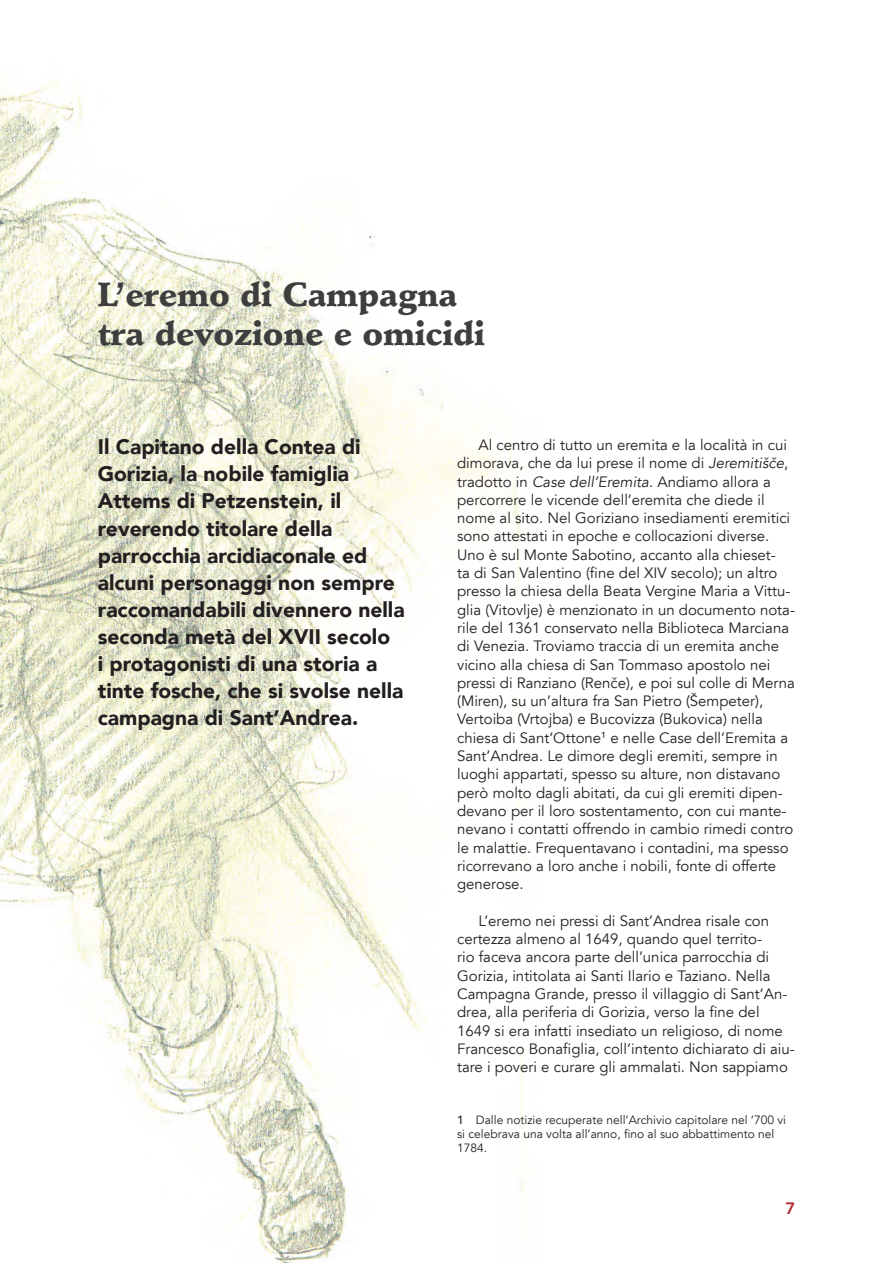
<style>
.page{position:relative;width:893px;height:1263px;background:#fff}
.page>*{position:absolute;margin:0;border:0;box-sizing:border-box;transform-origin:0 0}
.t1{font:900 33px/39px "Stempel Schneidler Std";color:#3e3e3f}
.t2{font:900 21px/27px "Avenir LT";color:#231f20}
.t3{font:800 16.5px "Avenir LT";color:#b02a2f}
.t4{font:15px/18.3px "Avenir LT";color:#231f20}
.t5{font:italic 15px "Avenir LT";color:#231f20}
.t6{font:12px/14.4px "Avenir LT";color:#231f20}
.s1{font-style:italic}
.s2{font-weight:500}
</style>
<div class="page">
<img style="left:0;top:82px;width:525px;height:1181px">
<h1 class="t1" style="left:98px;top:275px;width:389px">L’eremo di Campagna tra devozione e omicidi</h1>
<p class="t2" style="left:98px;top:433px;width:308px">Il Capitano della Contea di<br>Gorizia, la nobile famiglia<br>Attems di Petzenstein, il reverendo titolare della parrocchia arcidiaconale ed alcuni personaggi non sempre raccomandabili divennero nella seconda metà del XVII secolo<br>i protagonisti di una storia a tinte fosche, che si svolse nella campagna di Sant’Andrea.</p>
<p class="t4" style="left:457px;top:436px;width:339px;text-indent:21px">Al centro di tutto un eremita e la località in cui dimorava, che da lui prese il nome di <span class="s1">Jeremitišce</span>, tradotto in <span class="s1">Case dell’Eremita</span>. Andiamo allora a percorrere le vicende dell’eremita che diede il nome al sito. Nel Goriziano insediamenti eremitici sono attestati in epoche e collocazioni diverse.<br>Uno è sul Monte Sabotino, accanto alla chieset-<br>ta di San Valentino (fine del XIV secolo); un altro presso la chiesa della Beata Vergine Maria a Vittu&shy;glia (Vitovlje) è menzionato in un documento nota&shy;rile del 1361 conservato nella Biblioteca Marciana di Venezia. Troviamo traccia di un eremita anche vicino alla chiesa di San Tommaso apostolo nei pressi di Ranziano (Rence), e poi sul colle di Merna (Miren), su un’altura fra San Pietro (Šempeter), Vertoiba (Vrtojba) e Bucovizza (Bukovica) nella chiesa di Sant’Ottone<sup>1</sup> e nelle Case dell’Eremita a Sant’Andrea. Le dimore degli eremiti, sempre in luoghi appartati, spesso su alture, non distavano però molto dagli abitati, da cui gli eremiti dipen&shy;devano per il loro sostentamento, con cui mante&shy;nevano i contatti offrendo in cambio rimedi contro le malattie. Frequentavano i contadini, ma spesso ricorrevano a loro anche i nobili, fonte di offerte generose.</p>
<p class="t4" style="left:457px;top:912px;width:339px;text-indent:21px">L’eremo nei pressi di Sant’Andrea risale con certezza almeno al 1649, quando quel territo-<br>rio faceva ancora parte dell’unica parrocchia di Gorizia, intitolata ai Santi Ilario e Taziano. Nella Campagna Grande, presso il villaggio di Sant’An&shy;drea, alla periferia di Gorizia, verso la fine del 1649 si era infatti insediato un religioso, di nome Francesco Bonafiglia, coll’intento dichiarato di aiu&shy;tare i poveri e curare gli ammalati. Non sappiamo</p>
<p class="t6" style="left:457px;top:1112px;width:330px"><span class="s2">1</span> Dalle notizie recuperate nell’Archivio capitolare nel ‘700 vi si celebrava una volta all’anno, fino al suo abbattimento nel<br>1784.</p>
<p class="t5" style="left:771px;top:454px;width:5px">ˇ</p>
<p class="t4" style="left:613px;top:674px;width:5px">ˇ</p>
<p class="t3" style="left:785px;top:1198px;width:11px">7</p>
</div>
